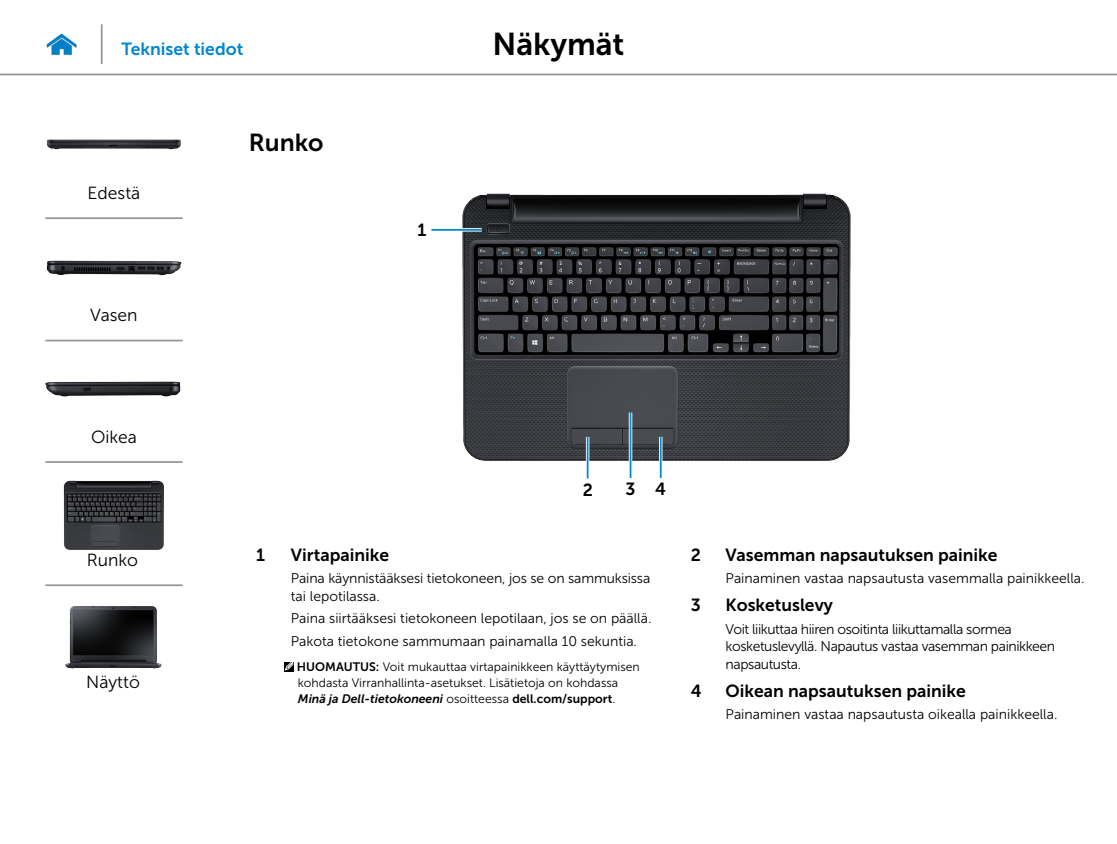
<style>
.page{position:relative;width:1117px;height:844px;background:#fff}
.page>*{position:absolute;margin:0;border:0;box-sizing:border-box;transform-origin:0 0}
.t1{font:31.5px "Museo Sans For Dell 700";color:#000}
.Head2{font:24.5px "Museo Sans For Dell 700";color:#000}
.Callout_Head{font:17.5px "Museo Sans For Dell 700";color:#000}
.t2{font:17.5px "Museo Sans For Dell 300";color:#000}
.t3{font:17.5px "Museo Sans For Dell 700";color:#0087cc}
.Callout-L{font:17.5px "Museo Sans For Dell 700";color:#000}
.Callout_description{font:14px/17.5px "Museo Sans For Dell 300";color:#000}
.Callout_description-2{font:14px/17.5px "Museo Sans For Dell 300";letter-spacing:-.03em;color:#000}
.Note{font:12.25px/15.8px "Museo Sans For Dell 300";color:#000}
.s1{font-family:"Museo Sans For Dell 700"}
.s2{font-family:"Museo Sans For Dell 700";font-style:italic}
</style>
<div class="page">
<hr style="left:0;top:74px;width:1116px;height:1px;background:#939598">
<img style="left:46px;top:33px;width:31px;height:23px">
<svg style="left:284px;top:662px;width:9px;height:9px"></svg>
<svg style="left:285px;top:662px;width:8px;height:8px"></svg>
<img style="left:462px;top:193px;width:389px;height:268px">
<svg style="left:628px;top:412px;width:4px;height:66px"></svg>
<hr style="left:629px;top:412px;width:2px;height:66px;background:#0087cc">
<svg style="left:658px;top:437px;width:4px;height:41px"></svg>
<hr style="left:659px;top:437px;width:2px;height:41px;background:#0087cc">
<svg style="left:585px;top:437px;width:4px;height:41px"></svg>
<hr style="left:586px;top:437px;width:2px;height:41px;background:#0087cc">
<hr style="left:431px;top:228px;width:50px;height:3px;background:#fff">
<hr style="left:431px;top:229px;width:50px;height:2px;background:#0087cc">
<hr style="left:101px;top:24px;width:2px;height:40px;background:#939598">
<img style="left:46px;top:139px;width:135px;height:11px">
<img style="left:46px;top:260px;width:136px;height:16px">
<img style="left:45px;top:381px;width:136px;height:16px">
<img style="left:64px;top:480px;width:100px;height:69px">
<img style="left:65px;top:606px;width:97px;height:63px">
<hr style="left:45px;top:217px;width:138px;height:2px;background:#939598">
<hr style="left:45px;top:339px;width:138px;height:2px;background:#939598">
<hr style="left:45px;top:461px;width:138px;height:2px;background:#939598">
<hr style="left:45px;top:584px;width:138px;height:2px;background:#939598">
<p class="t3" style="left:122px;top:39px;width:123px">Tekniset tiedot</p>
<h1 class="t1" style="left:492px;top:26px;width:133px">Näkymät</h1>
<p class="t2" style="left:88px;top:183px;width:54px">Edestä</p>
<p class="t2" style="left:90px;top:305px;width:49px">Vasen</p>
<p class="Head2" style="left:249px;top:128px;width:76px">Runko</p>
<p class="Callout-L" style="left:417px;top:220px;width:10px">1</p>
<p class="t2" style="left:91px;top:428px;width:47px">Oikea</p>
<p class="t2" style="left:87px;top:550px;width:53px">Runko</p>
<p class="t2" style="left:86px;top:672px;width:55px">Näyttö</p>
<p class="Callout-L" style="left:582px;top:480px;width:12px">2</p>
<p class="Callout-L" style="left:625px;top:479px;width:12px">3</p>
<p class="Callout-L" style="left:655px;top:479px;width:12px">4</p>
<p class="Callout_Head" style="left:256px;top:544px;width:10px">1</p>
<p class="Callout_Head" style="left:291px;top:544px;width:100px">Virtapainike</p>
<p class="Callout_description" style="left:291px;top:569px;width:361px">Paina käynnistääksesi tietokoneen, jos se on sammuksissa tai lepotilassa.</p>
<p class="Callout_description" style="left:291px;top:609px;width:362px">Paina siirtääksesi tietokoneen lepotilaan, jos se on päällä.</p>
<p class="Callout_description" style="left:291px;top:632px;width:347px">Pakota tietokone sammumaan painamalla 10 sekuntia.</p>
<p class="Note" style="left:297px;top:659px;width:344px"><span class="s1">HUOMAUTUS:</span> Voit mukauttaa virtapainikkeen käyttäytymisen kohdasta Virranhallinta-asetukset. Lisätietoja on kohdassa<br><span class="s2">Minä ja Dell-tietokoneeni</span> osoitteessa <span class="s1">dell.com/support</span>.</p>
<p class="Callout_Head" style="left:690px;top:544px;width:12px">2</p>
<p class="Callout_Head" style="left:725px;top:544px;width:273px">Vasemman napsautuksen painike</p>
<p class="Callout_description" style="left:725px;top:569px;width:360px">Painaminen vastaa napsautusta vasemmalla painikkeella.</p>
<p class="Callout_Head" style="left:690px;top:595px;width:12px">3</p>
<p class="Callout_Head" style="left:725px;top:595px;width:109px">Kosketuslevy</p>
<p class="Callout_description-2" style="left:725px;top:620px;width:331px">Voit liikuttaa hiiren osoitinta liikuttamalla sormea kosketuslevyllä. Napautus vastaa vasemman painikkeen napsautusta.</p>
<p class="Callout_Head" style="left:690px;top:680px;width:12px">4</p>
<p class="Callout_Head" style="left:725px;top:680px;width:241px">Oikean napsautuksen painike</p>
<p class="Callout_description" style="left:725px;top:705px;width:333px">Painaminen vastaa napsautusta oikealla painikkeella.</p>
</div>
